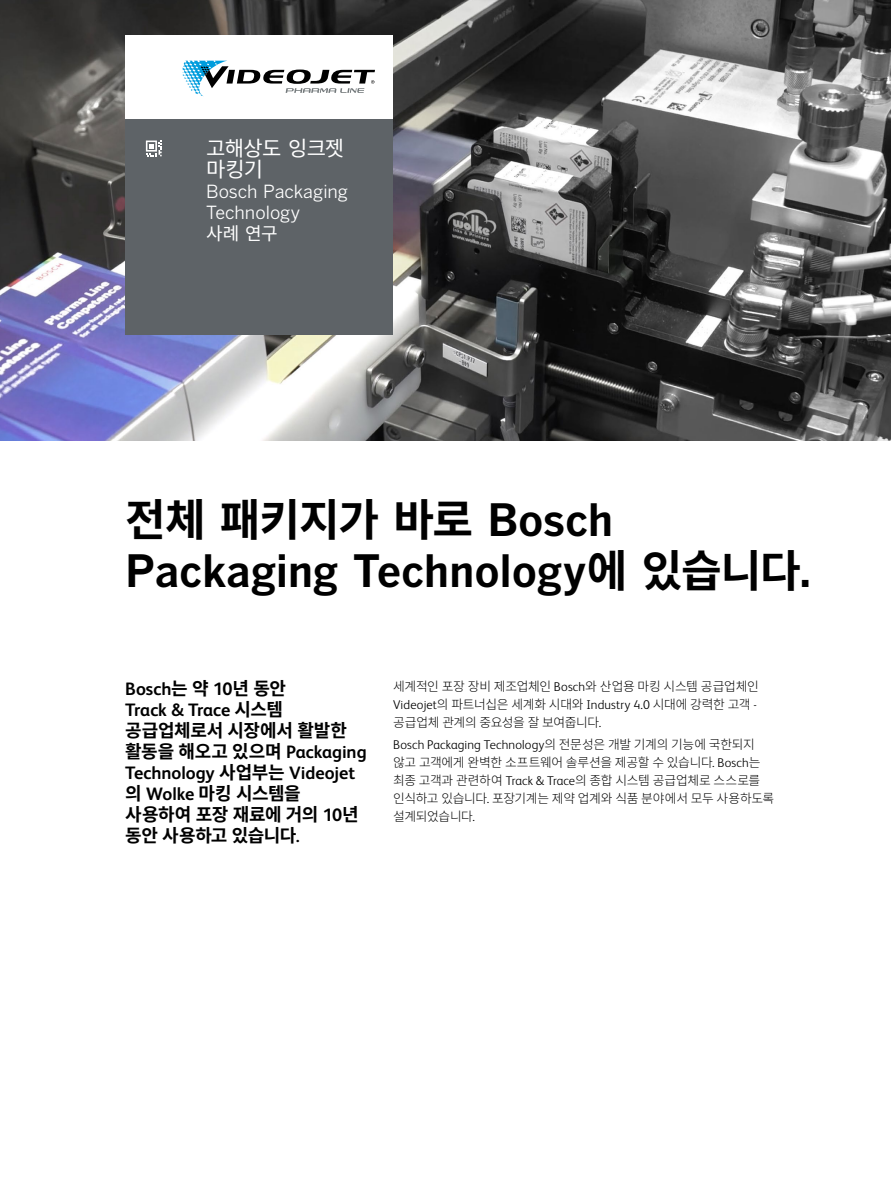
<style>
.page{position:relative;width:891px;height:1188px;background:#fff}
.page>*{position:absolute;margin:0;border:0;box-sizing:border-box;transform-origin:0 0}
.t1{font:700 44.25px "Benton Gothic";letter-spacing:-.01em;color:#000}
.t2{font:700 44.25px "Noto Sans CJ Kkr";letter-spacing:-.03em;color:#000}
.t3{font:21px/21px "Noto Sans CJ Kkr";letter-spacing:-.035em;color:#fff}
.t4{font:700 18px/21px "Noto Sans CJ Kkr";letter-spacing:-.02em;color:#000}
.t5{font:700 18px/21px "FS Albert Pro";letter-spacing:-.005em;color:#000}
.t6{font:18px/21px "Benton Gothic";letter-spacing:-.005em;color:#fff}
.t7{font:18px "Noto Sans CJ Kkr";color:#fff}
.t8{font:300 12.75px/18px "Noto Sans CJ Kkr";letter-spacing:-.025em;color:#000}
.t9{font:300 12.75px "FS Albert Pro";letter-spacing:.01em;color:#000}
.s1{font-family:"Benton Gothic"}
.s2{font-family:"Noto Sans CJ Kkr"}
.s3{font-family:"FS Albert Pro"}
</style>
<div class="page">
<img style="left:0;top:0;width:891px;height:441px">
<div style="left:125px;top:36px;width:268px;height:83px;background:#fff"></div>
<div style="left:125px;top:119px;width:268px;height:216px;background:#5e6367"></div>
<svg style="left:146px;top:141px;width:16px;height:15px"></svg>
<svg style="left:182px;top:61px;width:193px;height:35px"></svg>
<h2 class="t3" style="left:206px;top:138px;width:139px">고해상도 잉크젯 마킹기</h2>
<h3 class="t6" style="left:206px;top:181px;width:143px">Bosch Packaging<br>Technology</h3>
<h3 class="t7" style="left:206px;top:223px;width:73px">사례 연구</h3>
<h1 class="t2" style="left:125px;top:495px;width:490px">전체 패키지가 바로 <span class="s1">Bosch</span></h1>
<h1 class="t1" style="left:125px;top:545px;width:688px">Packaging Technology<span class="s2">에 있습니다</span>.</h1>
<h3 class="t5" style="left:125px;top:677px;width:162px">Bosch<span class="s2">는 약</span> 10<span class="s2">년 동안<br></span>Track &amp; Trace <span class="s2">시스템</span></h3>
<h3 class="t4" style="left:125px;top:720px;width:243px">공급업체로서 시장에서 활발한 활동을 해오고 있으며 <span class="s3">Packaging</span></h3>
<h3 class="t5" style="left:125px;top:761px;width:232px">Technology <span class="s2">사업부는</span> Videojet</h3>
<h3 class="t4" style="left:125px;top:783px;width:235px">의 <span class="s3">Wolke</span> 마킹 시스템을 사용하여 포장 재료에 거의 <span class="s3">10</span>년 동안 사용하고 있습니다<span class="s3">.</span></h3>
<p class="t8" style="left:393px;top:678px;width:367px">세계적인 포장 장비 제조업체인 <span class="s3">Bosch</span>와 산업용 마킹 시스템 공급업체인</p>
<p class="t9" style="left:393px;top:696px;width:365px">Videojet<span class="s2">의 파트너십은 세계화 시대와</span> Industry 4.0 <span class="s2">시대에 강력한 고객</span> -</p>
<p class="t8" style="left:393px;top:714px;width:210px">공급업체 관계의 중요성을 잘 보여줍니다<span class="s3">.</span></p>
<p class="t9" style="left:393px;top:736px;width:363px">Bosch Packaging Technology<span class="s2">의 전문성은 개발 기계의 기능에 국한되지</span></p>
<p class="t8" style="left:393px;top:754px;width:383px">않고 고객에게 완벽한 소프트웨어 솔루션을 제공할 수 있습니다<span class="s3">. Bosch</span>는 최종 고객과 관련하여 <span class="s3">Track &amp; Trace</span>의 종합 시스템 공급업체로 스스로를 인식하고 있습니다<span class="s3">.</span> 포장기계는 제약 업계와 식품 분야에서 모두 사용하도록 설계되었습니다<span class="s3">.</span></p>
</div>
